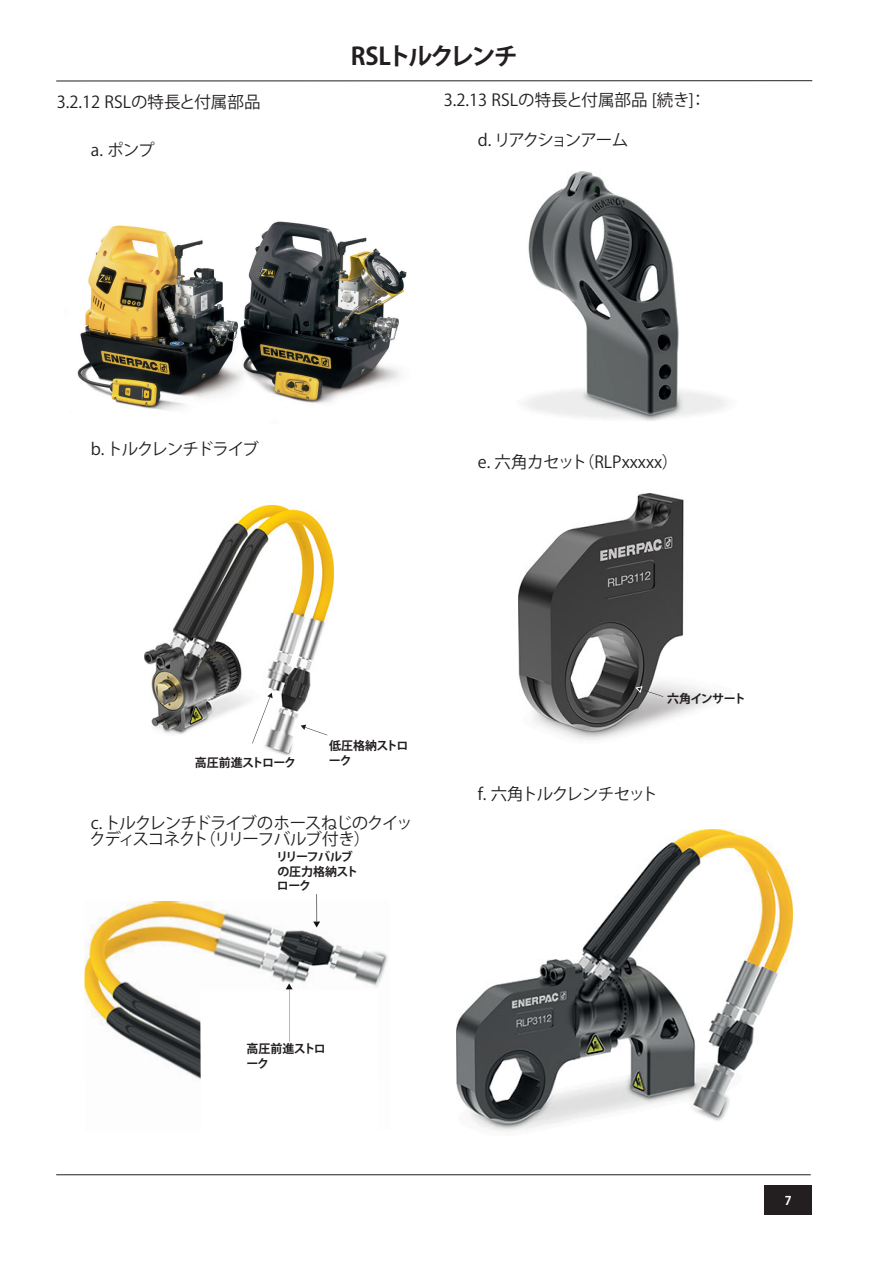
<style>
.page{position:relative;width:893px;height:1263px;background:#fff}
.page>*{position:absolute;margin:0;border:0;box-sizing:border-box;transform-origin:0 0}
.t1{font:700 24px "Koz Go Pr 6 N";letter-spacing:-.095em;color:#231f20}
.Bodyindent2{font:16.5px/16.5px "Koz Go Pr 6 N";letter-spacing:-.055em;color:#231f20}
.Bodyindent2-2{font:16.5px "Koz Go Pr 6 N";color:#231f20}
.Bodyindent2-3{font:16.5px "Koz Go Pr 6 N";letter-spacing:-.12em;color:#231f20}
.SafetyBold_No_Indent{font:700 12px/14.4px "Koz Go Pr 6 N";letter-spacing:-.06em;color:#231f20}
.t2{font:700 12px "Koz Go Pr 6 N";color:#fff}
</style>
<div class="page">
<hr style="left:56px;top:1174px;width:755px;height:1px;background:#231f20">
<div style="left:765px;top:1185px;width:47px;height:30px;background:#231f20"></div>
<hr style="left:56px;top:80px;width:756px;height:1px;background:#231f20">
<img style="left:77px;top:221px;width:330px;height:189px">
<img style="left:145px;top:505px;width:189px;height:250px">
<svg style="left:252px;top:693px;width:21px;height:50px"></svg>
<svg style="left:301px;top:724px;width:26px;height:11px"></svg>
<img style="left:84px;top:901px;width:304px;height:178px">
<svg style="left:313px;top:894px;width:7px;height:33px"></svg>
<svg style="left:200px;top:983px;width:179px;height:96px"></svg>
<img style="left:524px;top:172px;width:204px;height:249px">
<img style="left:518px;top:493px;width:198px;height:247px">
<svg style="left:636px;top:686px;width:27px;height:11px"></svg>
<img style="left:456px;top:830px;width:336px;height:302px">
<p class="Bodyindent2-2" style="left:57px;top:93px;width:205px">3.2.12 RSLの特長と付属部品</p>
<p class="Bodyindent2" style="left:91px;top:142px;width:65px">a. ポンプ</p>
<h1 class="t1" style="left:351px;top:42px;width:169px">RSLトルクレンチ</h1>
<p class="Bodyindent2-2" style="left:444px;top:91px;width:264px">3.2.13 RSLの特長と付属部品 [続き]：</p>
<p class="Bodyindent2-3" style="left:478px;top:131px;width:152px">d. リアクションアーム</p>
<p class="Bodyindent2" style="left:91px;top:441px;width:170px">b. トルクレンチドライブ</p>
<p class="Bodyindent2-2" style="left:478px;top:453px;width:202px">e. 六角カセット（RLPxxxxx）</p>
<p class="SafetyBold_No_Indent" style="left:195px;top:755px;width:103px">高圧前進ストローク</p>
<p class="SafetyBold_No_Indent" style="left:329px;top:739px;width:81px">低圧格納ストローク</p>
<p class="Bodyindent2" style="left:90px;top:815px;width:325px">c. トルクレンチドライブのホースねじのクイックディスコネクト（リリーフバルブ付き）</p>
<p class="SafetyBold_No_Indent" style="left:276px;top:850px;width:83px">リリーフバルブの圧力格納ストローク</p>
<p class="SafetyBold_No_Indent" style="left:246px;top:1042px;width:81px">高圧前進ストローク</p>
<p class="SafetyBold_No_Indent" style="left:667px;top:692px;width:80px">六角インサート</p>
<p class="Bodyindent2" style="left:478px;top:786px;width:182px">f. 六角トルクレンチセット</p>
<p class="t2" style="left:785px;top:1194px;width:8px">7</p>
</div>
